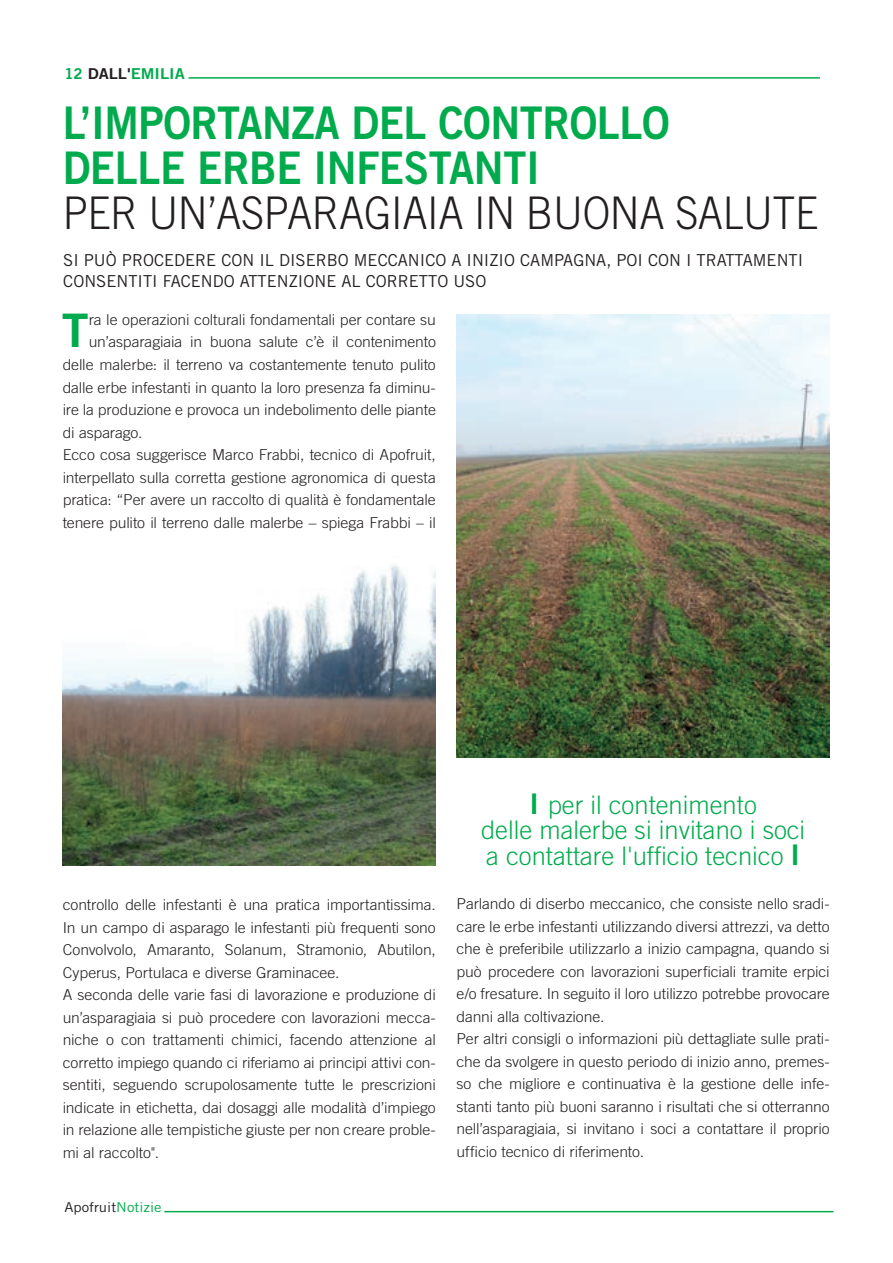
<style>
.page{position:relative;width:893px;height:1263px;background:#fff}
.page>*{position:absolute;margin:0;border:0;box-sizing:border-box;transform-origin:0 0}
.t1{font:46.2px "Trade Gothic LT Std Bd 2";color:#00ab4d;scale:1.05 1}
.t2{font:45px/45px "Trade Gothic LT Std Bd 2";letter-spacing:-.01em;color:#00ab4d;scale:.92 1}
.t3{font:300 45px "Trade Gothic LT Std";letter-spacing:-.01em;color:#231f20;scale:.92 1}
.t4{font:300 25.65px/25.7px "Trade Gothic LT Std";color:#00ab4d;text-align:center}
.t5{font:16.5px/21px "Trade Gothic LT Std";color:#231f20}
.t6{font:300 15px/22.5px "Trade Gothic LT Std";letter-spacing:-.005em;color:#231f20;scale:1.05 1}
.t7{font:15px "Trade Gothic LT Std Bd 2";color:#00ab4d}
.t8{font:13.5px "Trade Gothic LT Std";color:#231f20;scale:1.1 1}
.s1{color:#231f20}
.s2{color:#00ab4d}
.s3{font-family:"Trade Gothic LT Std Bd 2";font-weight:400;font-size:28.5px}
</style>
<div class="page">
<img style="left:63px;top:565px;width:372px;height:300px">
<img style="left:457px;top:314px;width:373px;height:443px">
<hr style="left:164px;top:1211px;width:669px;height:1px;background:#00ab4d">
<hr style="left:188px;top:77px;width:632px;height:2px;background:#00ab4d">
<p class="t7" style="left:64px;top:64px;width:122px">12 <span class="s1">DALL'</span>EMILIA</p>
<h2 class="t2" style="left:63px;top:100px;width:661px">L’IMPORTANZA DEL CONTROLLO<br>DELLE ERBE INFESTANTI</h2>
<h2 class="t3" style="left:63px;top:187px;width:823px">PER UN’ASPARAGIAIA IN BUONA SALUTE</h2>
<p class="t5" style="left:63px;top:249px;width:741px">SI PUÒ PROCEDERE CON IL DISERBO MECCANICO A INIZIO CAMPAGNA, POI CON I TRATTAMENTI<br>CONSENTITI FACENDO ATTENZIONE AL CORRETTO USO</p>
<h1 class="t1" style="left:62px;top:302px;width:27px">T</h1>
<p class="t6" style="left:89px;top:308px;width:332px">ra le operazioni colturali fondamentali per contare su</p>
<p class="t6" style="left:89px;top:331px;width:332px">un’asparagiaia in buona salute c’è il contenimento</p>
<p class="t6" style="left:63px;top:353px;width:357px">delle malerbe: il terreno va costantemente tenuto pulito</p>
<p class="t6" style="left:63px;top:376px;width:357px">dalle erbe infestanti in quanto la loro presenza fa diminu-</p>
<p class="t6" style="left:63px;top:398px;width:357px">ire la produzione e provoca un indebolimento delle piante</p>
<p class="t6" style="left:63px;top:421px;width:78px">di asparago.</p>
<p class="t6" style="left:63px;top:443px;width:357px">Ecco cosa suggerisce Marco Frabbi, tecnico di Apofruit,</p>
<p class="t6" style="left:63px;top:466px;width:357px">interpellato sulla corretta gestione agronomica di questa</p>
<p class="t6" style="left:63px;top:488px;width:357px">pratica: “Per avere un raccolto di qualità è fondamentale</p>
<p class="t6" style="left:63px;top:511px;width:357px">tenere pulito il terreno dalle malerbe – spiega Frabbi – il</p>
<p class="t6" style="left:63px;top:893px;width:357px">controllo delle infestanti è una pratica importantissima.<br>In un campo di asparago le infestanti più frequenti sono Convolvolo, Amaranto, Solanum, Stramonio, Abutilon, Cyperus, Portulaca e diverse Graminacee.<br>A seconda delle varie fasi di lavorazione e produzione di un’asparagiaia si può procedere con lavorazioni mecca&shy;niche o con trattamenti chimici, facendo attenzione al corretto impiego quando ci riferiamo ai principi attivi con&shy;sentiti, seguendo scrupolosamente tutte le prescrizioni indicate in etichetta, dai dosaggi alle modalità d’impiego in relazione alle tempistiche giuste per non creare proble&shy;mi al raccolto".</p>
<p class="t8" style="left:64px;top:1199px;width:90px">Apofruit<span class="s2">Notizie</span></p>
<h3 class="t4" style="left:481px;top:791px;width:326px"><span class="s3">I</span> per il contenimento<br>delle malerbe si invitano i soci a contattare l'ufficio tecnico <span class="s3">I</span></h3>
<p class="t6" style="left:457px;top:892px;width:357px">Parlando di diserbo meccanico, che consiste nello sradi&shy;care le erbe infestanti utilizzando diversi attrezzi, va detto che è preferibile utilizzarlo a inizio campagna, quando si può procedere con lavorazioni superficiali tramite erpici e/o fresature. In seguito il loro utilizzo potrebbe provocare danni alla coltivazione.<br>Per altri consigli o informazioni più dettagliate sulle prati&shy;che da svolgere in questo periodo di inizio anno, premes&shy;so che migliore e continuativa è la gestione delle infe&shy;stanti tanto più buoni saranno i risultati che si otterranno nell’asparagiaia, si invitano i soci a contattare il proprio ufficio tecnico di riferimento.</p>
</div>
